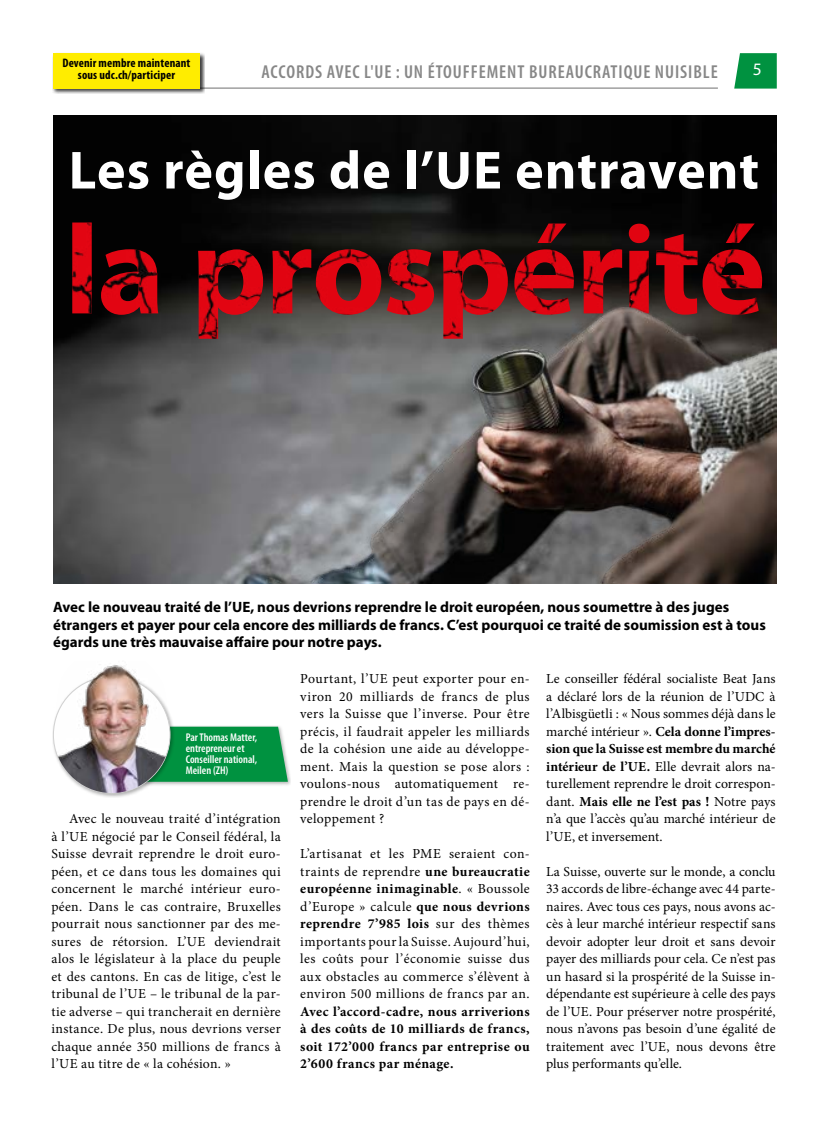
<style>
.page{position:relative;width:830px;height:1134px;background:#fff}
.page>*{position:absolute;margin:0;border:0;box-sizing:border-box;transform-origin:0 0}
.t1{font:700 54px "Myriad Pro";letter-spacing:.02em;color:#fff}
.t2{font:600 condensed 18.75px "Myriad Pro";letter-spacing:.05em;color:#878787}
.t3{font:17.5px "Myriad Pro";color:#fff}
.t4{font:700 15px/17.5px "Myriad Pro";color:#000}
.t5{font:13.75px/17.5px "Minion Pro";letter-spacing:.015em;color:#000;text-align:justify}
.t6{font:700 13.75px/17.5px "Minion Pro";letter-spacing:.035em;color:#000;text-align:justify}
.t7{font:700 condensed 12.38px/11.9px "Myriad Pro";letter-spacing:.01em;color:#000;text-align:center}
.t8{font:600 condensed 11.25px/11.2px "Myriad Pro";color:#fff}
.s1{font-weight:700}
</style>
<div class="page">
<svg style="left:734px;top:53px;width:42px;height:36px;background:#169b50"></svg>
<hr style="left:53px;top:88px;width:664px;height:1px;background:#706f6f">
<div style="left:52px;top:53px;width:153px;height:41px;background:#000;opacity:.75"></div>
<div style="left:53px;top:54px;width:147px;height:35px;background:#ffed00"></div>
<div style="left:132px;top:725px;width:159px;height:61px;background:#000;opacity:.3"></div>
<div style="left:174px;top:727px;width:114px;height:55px;background:#009240"></div>
<div style="left:52px;top:675px;width:122px;height:123px;background:#000;opacity:.31"></div>
<img style="left:53px;top:665px;width:117px;height:128px">
<img style="left:53px;top:115px;width:213px;height:468px">
<img style="left:72px;top:222px;width:194px;height:117px">
<img style="left:266px;top:115px;width:510px;height:468px">
<p class="t7" style="left:62px;top:57px;width:129px">Devenir membre maintenant sous udc.ch/participer</p>
<h2 class="t2" style="left:261px;top:60px;width:457px">ACCORDS AVEC L'UE : UN ÉTOUFFEMENT BUREAUCRATIQUE NUISIBLE</h2>
<p class="t3" style="left:752px;top:58px;width:10px">5</p>
<h1 class="t1" style="left:69px;top:135px;width:691px">Les règles de l’UE entravent</h1>
<p class="t4" style="left:53px;top:598px;width:713px">Avec le nouveau traité de l’UE, nous devrions reprendre le droit européen, nous soumettre à des juges étrangers et payer pour cela encore des milliards de francs. C’est pourquoi ce traité de soumission est à tous égards une très mauvaise affaire pour notre pays.</p>
<p class="t8" style="left:186px;top:731px;width:73px">Par Thomas Matter, entrepreneur et<br>Conseiller national,<br>Meilen (ZH)</p>
<p class="t5" style="left:51px;top:810px;width:231px;text-indent:18px">Avec le nouveau traité d’intégration à l’UE négocié par le Conseil fédéral, la Suisse devrait reprendre le droit euro&shy;péen, et ce dans tous les domaines qui concernent le marché intérieur euro&shy;péen. Dans le cas contraire, Bruxelles pourrait nous sanctionner par des me&shy;sures de rétorsion. L’UE deviendrait alos le législateur à la place du peuple et des cantons. En cas de litige, c’est le tribunal de l’UE – le tribunal de la par&shy;tie adverse – qui trancherait en dernière instance. De plus, nous devrions verser chaque année 350 millions de francs à l’UE au titre de « la cohésion. »</p>
<p class="t5" style="left:300px;top:670px;width:231px">Pourtant, l’UE peut exporter pour en&shy;viron 20 milliards de francs de plus vers la Suisse que l’inverse. Pour être précis, il faudrait appeler les milliards de la cohésion une aide au développe&shy;ment. Mais la question se pose alors : voulons-nous automatiquement re&shy;prendre le droit d’un tas de pays en dé&shy;veloppement ?</p>
<p class="t5" style="left:300px;top:845px;width:231px">L’artisanat et les PME seraient con&shy;traints de reprendre <span class="s1">une bureaucratie européenne inimaginable</span>. « Boussole d’Europe » calcule <span class="s1">que nous devrions reprendre 7’985 lois</span> sur des thèmes importants pour la Suisse. Aujourd’hui, les coûts pour l’économie suisse dus aux obstacles au commerce s’élèvent à environ 500 millions de francs par an.</p>
<p class="t6" style="left:300px;top:1002px;width:231px">Avec l’accord-cadre, nous arriverions à des coûts de 10 milliards de francs, soit 172’000 francs par entreprise ou 2’600 francs par ménage.</p>
<p class="t5" style="left:546px;top:670px;width:231px">Le conseiller fédéral socialiste Beat Jans a déclaré lors de la réunion de l’UDC à l’Albisgüetli : « Nous sommes déjà dans le marché intérieur ». <span class="s1">Cela donne l’impres&shy;sion que la Suisse est membre du marché intérieur de l’UE.</span> Elle devrait alors na&shy;turellement reprendre le droit correspon&shy;dant. <span class="s1">Mais elle ne l’est pas !</span> Notre pays n’a que l’accès qu’au marché intérieur de l’UE, et inversement.</p>
<p class="t5" style="left:546px;top:863px;width:231px">La Suisse, ouverte sur le monde, a conclu 33 accords de libre-échange avec 44 parte&shy;naires. Avec tous ces pays, nous avons ac&shy;cès à leur marché intérieur respectif sans devoir adopter leur droit et sans devoir payer des milliards pour cela. Ce n’est pas un hasard si la prospérité de la Suisse in&shy;dépendante est supérieure à celle des pays de l’UE. Pour préserver notre prospérité, nous n’avons pas besoin d’une égalité de traitement avec l’UE, nous devons être plus performants qu’elle.</p>
</div>
